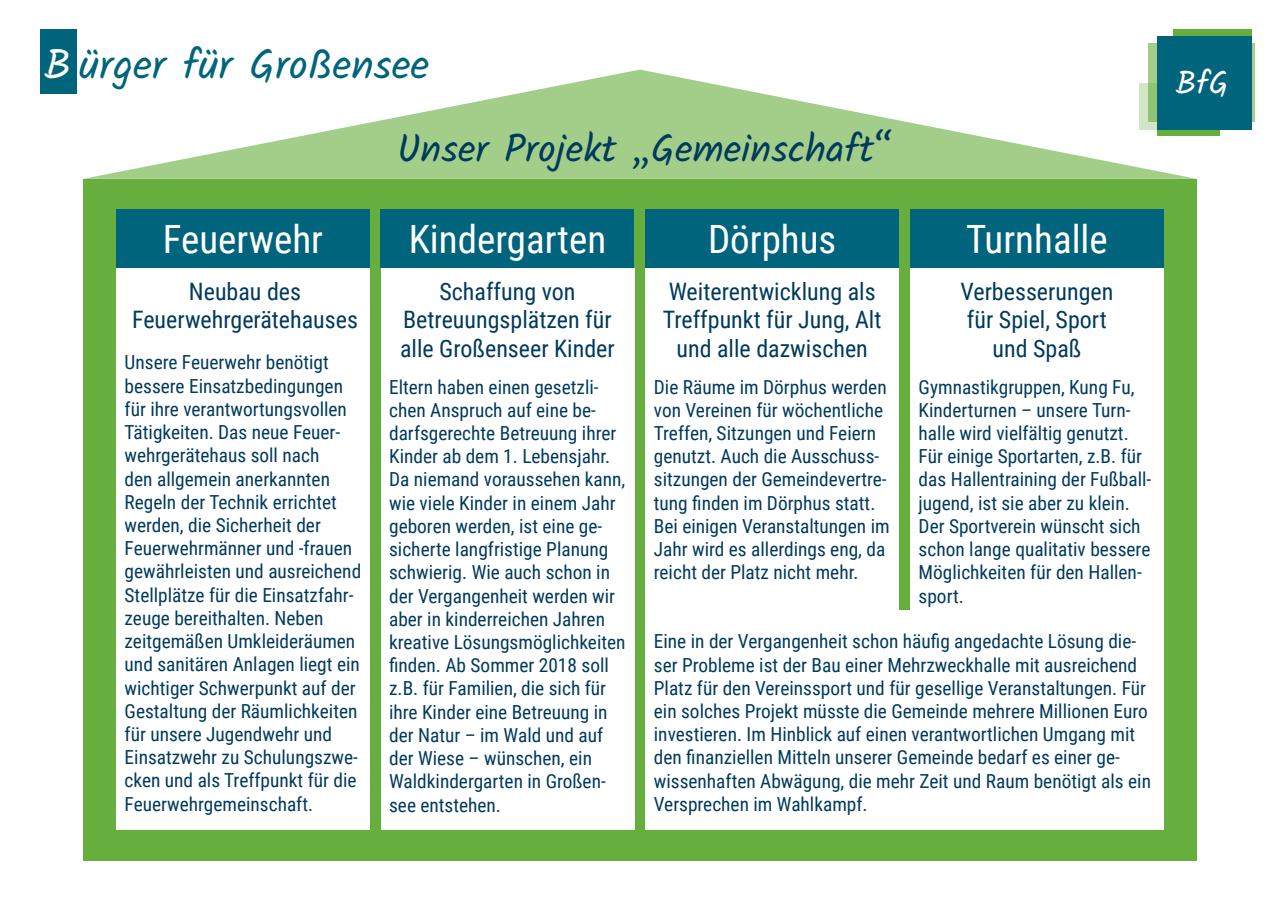
<style>
.page{position:relative;width:1280px;height:910px;background:#fff}
.page>*{position:absolute;margin:0;border:0;box-sizing:border-box;transform-origin:0 0}
.t1{font:42px "Kalam";color:#00657c}
.t2{font:39px "Roboto Condensed";color:#fff}
.t3{font:39px "Kalam";color:#003a5d}
.t4{font:32.55px "Kalam";color:#fff}
.t5{font:24px/28.8px "Roboto Condensed";color:#003a5d}
.t6{font:19.35px/23.2px "Roboto Condensed";color:#003a5d}
.s1{color:#fff}
</style>
<div class="page">
<div style="left:1157px;top:44px;width:63px;height:92px;background:#66ae3d"></div>
<div style="left:1148px;top:44px;width:107px;height:78px;background:#a3ce8a"></div>
<div style="left:1173px;top:30px;width:79px;height:92px;background:#66ae3d"></div>
<div style="left:1157px;top:36px;width:95px;height:94px;background:#00657c"></div>
<div style="left:83px;top:179px;width:1113px;height:681px;background:#66ae3d"></div>
<svg style="left:84px;top:69px;width:1112px;height:110px;fill:#a3ce8a"></svg>
<div style="left:116px;top:268px;width:254px;height:562px;background:#fff"></div>
<div style="left:645px;top:268px;width:254px;height:562px;background:#fff"></div>
<div style="left:381px;top:268px;width:253px;height:562px;background:#fff"></div>
<div style="left:910px;top:268px;width:253px;height:562px;background:#fff"></div>
<div style="left:116px;top:209px;width:254px;height:59px;background:#00657c"></div>
<div style="left:381px;top:209px;width:253px;height:59px;background:#00657c"></div>
<div style="left:645px;top:209px;width:254px;height:59px;background:#00657c"></div>
<div style="left:910px;top:209px;width:254px;height:59px;background:#00657c"></div>
<div style="left:897px;top:610px;width:13px;height:220px;background:#fff"></div>
<div style="left:40px;top:30px;width:37px;height:64px;background:#00657c"></div>
<p class="t1" style="left:45px;top:36px;width:386px"><span class="s1">B</span> ürger für Großensee</p>
<p class="t3" style="left:397px;top:122px;width:498px">Unser Projekt „Gemeinschaft“</p>
<p class="t2" style="left:163px;top:212px;width:162px">Feuerwehr</p>
<p class="t2" style="left:409px;top:212px;width:199px">Kindergarten</p>
<p class="t2" style="left:708px;top:212px;width:130px">Dörphus</p>
<p class="t2" style="left:966px;top:212px;width:143px">Turnhalle</p>
<p class="t5" style="left:189px;top:276px;width:114px">Neubau des</p>
<p class="t5" style="left:132px;top:304px;width:227px">Feuerwehrgerätehauses</p>
<p class="t6" style="left:125px;top:350px;width:238px">Unsere Feuerwehr benötigt bessere Einsatzbedingungen für ihre verantwortungsvollen<br>Tätigkeiten. Das neue Feuer&shy;wehrgerätehaus soll nach<br>den allgemein anerkannten<br>Regeln der Technik errichtet werden, die Sicherheit der<br>Feuerwehrmänner und -frauen gewährleisten und ausreichend<br>Stellplätze für die Einsatzfahr&shy;zeuge bereithalten. Neben zeitgemäßen Umkleideräumen und sanitären Anlagen liegt ein wichtiger Schwerpunkt auf der<br>Gestaltung der Räumlichkeiten für unsere Jugendwehr und<br>Einsatzwehr zu Schulungszwe&shy;cken und als Treffpunkt für die<br>Feuerwehrgemeinschaft.</p>
<p class="t5" style="left:439px;top:276px;width:138px">Schaffung von</p>
<p class="t5" style="left:400px;top:304px;width:216px">Betreuungsplätzen für alle Großenseer Kinder</p>
<p class="t5" style="left:663px;top:276px;width:220px;text-align:center">Weiterentwicklung als<br>Treffpunkt für Jung, Alt und alle dazwischen</p>
<p class="t5" style="left:960px;top:276px;width:154px">Verbesserungen</p>
<p class="t5" style="left:967px;top:304px;width:141px">für Spiel, Sport</p>
<p class="t5" style="left:992px;top:333px;width:90px">und Spaß</p>
<p class="t6" style="left:389px;top:374px;width:238px">Eltern haben einen gesetzli&shy;chen Anspruch auf eine be&shy;darfsgerechte Betreuung ihrer<br>Kinder ab dem 1. Lebensjahr.<br>Da niemand voraussehen kann, wie viele Kinder in einem Jahr geboren werden, ist eine ge&shy;sicherte langfristige Planung schwierig. Wie auch schon in der Vergangenheit werden wir aber in kinderreichen Jahren kreative Lösungsmöglichkeiten finden. Ab Sommer 2018 soll z.B. für Familien, die sich für ihre Kinder eine Betreuung in der Natur – im Wald und auf der Wiese – wünschen, ein<br>Waldkindergarten in Großen&shy;see entstehen.</p>
<p class="t6" style="left:654px;top:374px;width:237px">Die Räume im Dörphus werden von Vereinen für wöchentliche<br>Treffen, Sitzungen und Feiern genutzt. Auch die Ausschuss&shy;sitzungen der Gemeindevertre&shy;tung finden im Dörphus statt.<br>Bei einigen Veranstaltungen im<br>Jahr wird es allerdings eng, da reicht der Platz nicht mehr.</p>
<p class="t6" style="left:919px;top:374px;width:234px">Gymnastikgruppen, Kung Fu,<br>Kinderturnen – unsere Turn&shy;halle wird vielfältig genutzt.<br>Für einige Sportarten, z.B. für das Hallentraining der Fußball&shy;jugend, ist sie aber zu klein.<br>Der Sportverein wünscht sich schon lange qualitativ bessere<br>Möglichkeiten für den Hallen&shy;sport.</p>
<p class="t6" style="left:654px;top:629px;width:499px">Eine in der Vergangenheit schon häufig angedachte Lösung die&shy;ser Probleme ist der Bau einer Mehrzweckhalle mit ausreichend Platz für den Vereinssport und für gesellige Veranstaltungen. Für ein solches Projekt müsste die Gemeinde mehrere Millionen Euro investieren. Im Hinblick auf einen verantwortlichen Umgang mit den finanziellen Mitteln unserer Gemeinde bedarf es einer ge&shy;wissenhaften Abwägung, die mehr Zeit und Raum benötigt als ein Versprechen im Wahlkampf.</p>
<p class="t4" style="left:1176px;top:60px;width:54px">BfG</p>
</div>
